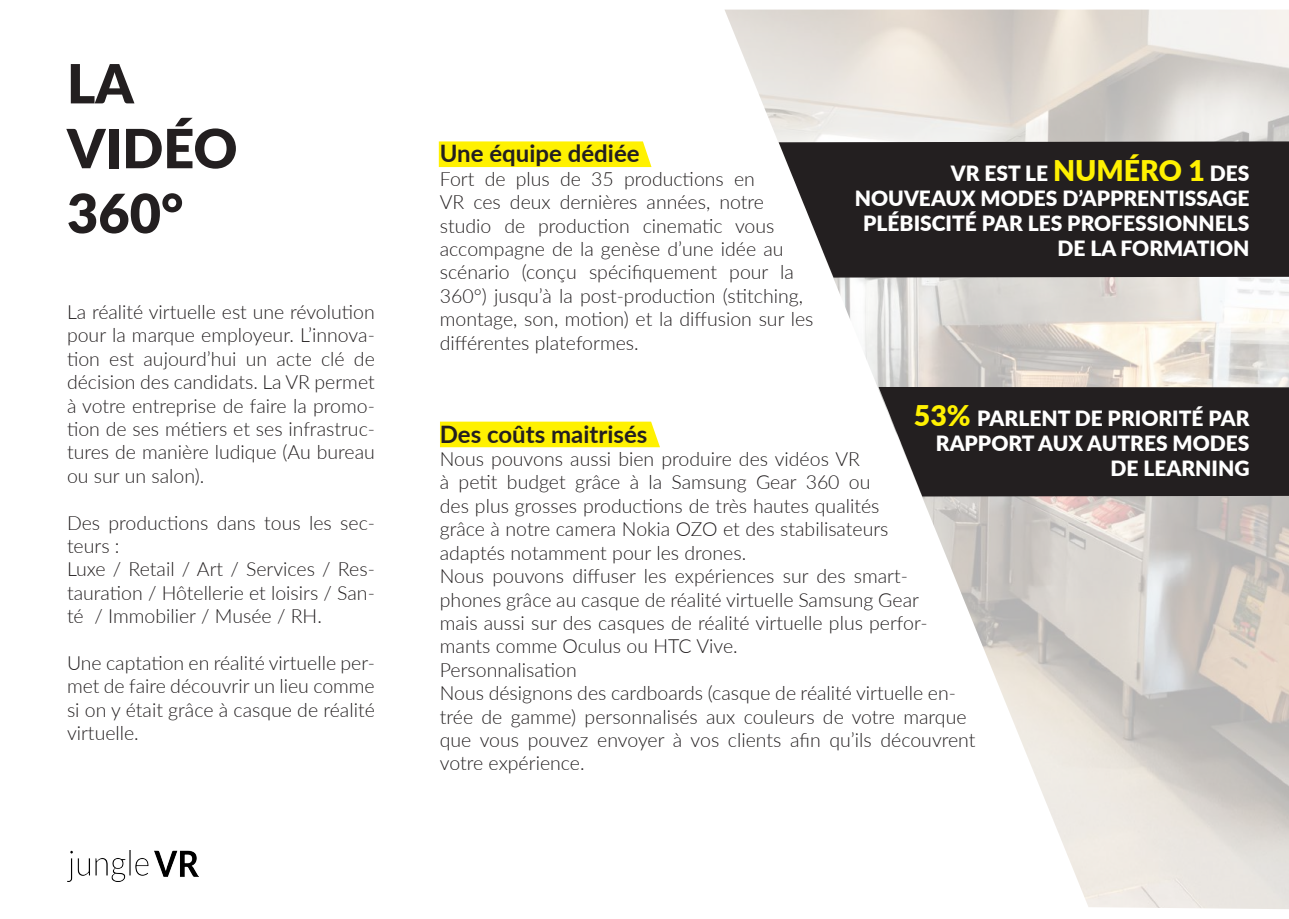
<style>
.page{position:relative;width:1289px;height:919px;background:#fff}
.page>*{position:absolute;margin:0;border:0;box-sizing:border-box;transform-origin:0 0}
.t1{font:900 54px/64.8px "Lato";color:#231f20}
.t2{font:700 24px "Lato";color:#231f20}
.t3{font:900 21px/25.2px "Lato";color:#fff;text-align:right}
.t4{font:300 19.5px/23.4px "Lato";color:#231f20}
.s1{font-size:28.5px;color:#fff101}
</style>
<div class="page">
<img style="left:725px;top:10px;width:563px;height:899px">
<div style="left:440px;top:421px;width:220px;height:26px;background:#fff101"></div>
<div style="left:439px;top:141px;width:212px;height:26px;background:#fff101"></div>
<svg style="left:777px;top:141px;width:511px;height:137px;background:#312e2e"></svg>
<svg style="left:877px;top:386px;width:411px;height:111px;background:#322e2f"></svg>
<img style="left:67px;top:850px;width:132px;height:31px">
<h1 class="t1" style="left:67px;top:49px;width:172px">LA<br>VIDÉO<br>360°</h1>
<p class="t4" style="left:67px;top:299px;width:309px;text-align:justify">La réalité virtuelle est une révolution pour la marque employeur. L’innova&shy;tion est aujourd’hui un acte clé de décision des candidats. La VR permet à votre entreprise de faire la promo&shy;tion de ses métiers et ses infrastruc&shy;tures de manière ludique (Au bureau ou sur un salon).</p>
<p class="t4" style="left:67px;top:510px;width:309px">Des productions dans tous les sec&shy;teurs :<br>Luxe / Retail / Art / Services / Res&shy;tauration / Hôtellerie et loisirs / San&shy;té / Immobilier / Musée / RH.</p>
<p class="t4" style="left:67px;top:650px;width:309px;text-align:justify">Une captation en réalité virtuelle per&shy;met de faire découvrir un lieu comme si on y était grâce à casque de réalité virtuelle.</p>
<p class="t2" style="left:440px;top:136px;width:201px">Une équipe dédiée</p>
<p class="t4" style="left:440px;top:166px;width:375px">Fort de plus de 35 productions en<br>VR ces deux dernières années, notre studio de production cinematic vous accompagne de la genèse d’une idée au scénario (conçu spécifiquement pour la 360°) jusqu’à la post-production (stitching, montage, son, motion) et la diffusion sur les différentes plateformes.</p>
<p class="t3" style="left:854px;top:159px;width:396px">VR EST LE <span class="s1">NUMÉRO 1</span> DES<br>NOUVEAUX MODES D’APPRENTISSAGE<br>PLÉBISCITÉ PAR LES PROFESSIONNELS<br>DE LA FORMATION</p>
<p class="t3" style="left:913px;top:405px;width:337px"><span class="s1">53%</span> PARLENT DE PRIORITÉ PAR<br>RAPPORT AUX AUTRES MODES<br>DE LEARNING</p>
<p class="t2" style="left:440px;top:416px;width:209px">Des coûts maitrisés</p>
<p class="t4" style="left:440px;top:446px;width:537px">Nous pouvons aussi bien produire des vidéos VR<br>à petit budget grâce à la Samsung Gear 360 ou<br>des plus grosses productions de très hautes qualités<br>grâce à notre camera Nokia OZO et des stabilisateurs<br>adaptés notamment pour les drones.<br>Nous pouvons diffuser les expériences sur des smart-<br>phones grâce au casque de réalité virtuelle Samsung Gear<br>mais aussi sur des casques de réalité virtuelle plus perfor&shy;mants comme Oculus ou HTC Vive.<br>Personnalisation<br>Nous désignons des cardboards (casque de réalité virtuelle en&shy;trée de gamme) personnalisés aux couleurs de votre marque que vous pouvez envoyer à vos clients afin qu’ils découvrent votre expérience.</p>
</div>
